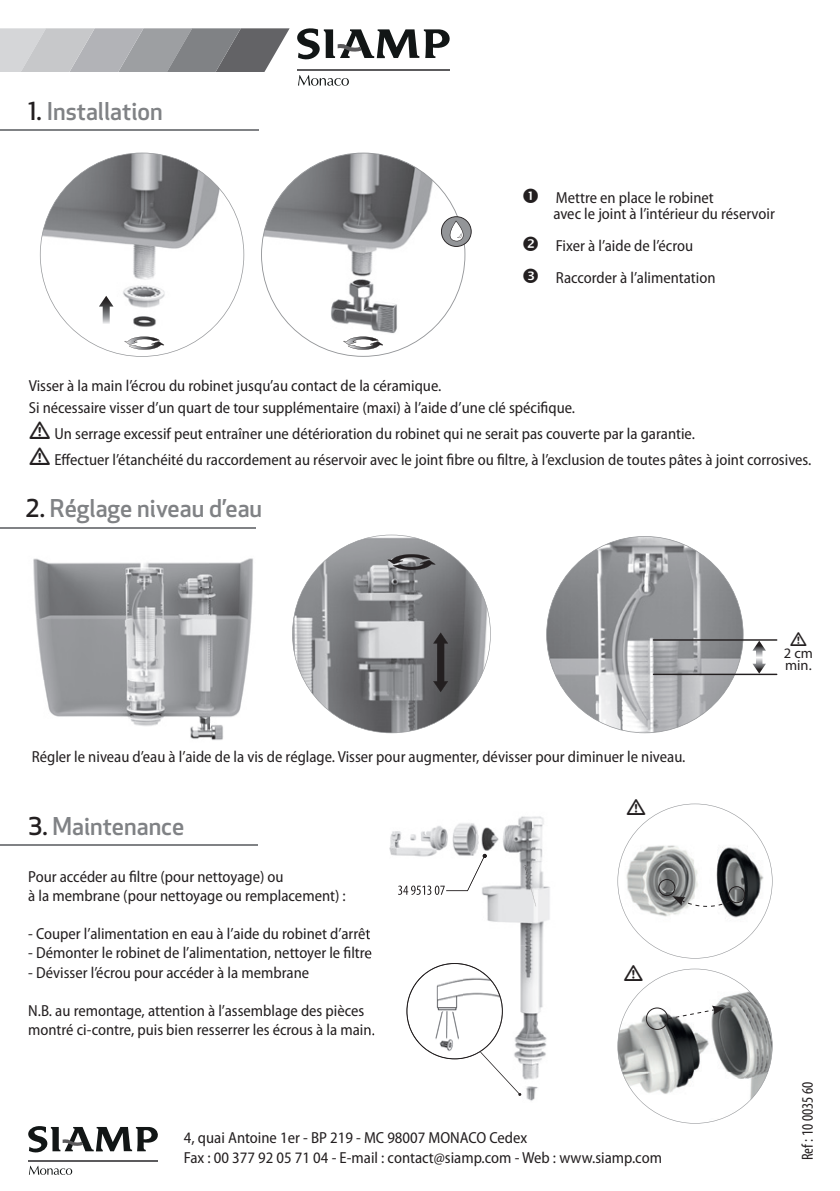
<style>
.page{position:relative;width:840px;height:1191px;background:#fff}
.page>*{position:absolute;margin:0;border:0;box-sizing:border-box;transform-origin:0 0}
.t1{font:500 24px "Apex New";color:#808285}
.t2{font:semi-condensed 16px/19.2px "Myriad Pro";color:#231f20}
.t3{font:condensed 16px "Myriad Pro";color:#231f20}
.t4{font:14.4px/11.6px "Myriad Pro";color:#231f20}
.s1{color:#231f20}
</style>
<div class="page">
<svg style="left:292px;top:534px;width:198px;height:199px"></svg>
<img style="left:33px;top:558px;width:220px;height:182px">
<svg style="left:261px;top:153px;width:204px;height:204px"></svg>
<svg style="left:343px;top:336px;width:40px;height:14px"></svg>
<svg style="left:40px;top:153px;width:204px;height:204px"></svg>
<svg style="left:99px;top:296px;width:14px;height:28px"></svg>
<svg style="left:124px;top:336px;width:40px;height:14px"></svg>
<hr style="left:0;top:129px;width:258px;height:1px;background:#808285">
<svg style="left:440px;top:216px;width:31px;height:31px"></svg>
<hr style="left:0;top:844px;width:258px;height:1px;background:#808285">
<svg style="left:546px;top:536px;width:197px;height:197px"></svg>
<hr style="left:652px;top:639px;width:125px;height:1px;background:#231f20">
<hr style="left:652px;top:673px;width:125px;height:2px;background:#231f20">
<svg style="left:752px;top:640px;width:13px;height:33px"></svg>
<hr style="left:0;top:527px;width:255px;height:1px;background:#808285">
<svg style="left:29px;top:1165px;width:43px;height:9px"></svg>
<svg style="left:28px;top:1126px;width:130px;height:27px"></svg>
<hr style="left:28px;top:1160px;width:130px;height:2px;background:#5c5b5d">
<svg style="left:0;top:28px;width:450px;height:58px"></svg>
<hr style="left:297px;top:69px;width:152px;height:2px;background:#5c5b5d">
<img style="left:371px;top:816px;width:179px;height:261px">
<img style="left:367px;top:929px;width:3px;height:11px">
<img style="left:367px;top:950px;width:4px;height:9px">
<img style="left:367px;top:1023px;width:7px;height:15px">
<svg style="left:446px;top:854px;width:40px;height:37px"></svg>
<img style="left:398px;top:885px;width:46px;height:10px">
<svg style="left:522px;top:865px;width:14px;height:41px"></svg>
<img style="left:526px;top:1096px;width:9px;height:5px">
<svg style="left:406px;top:963px;width:132px;height:133px"></svg>
<svg style="left:617px;top:803px;width:155px;height:155px"></svg>
<svg style="left:617px;top:968px;width:155px;height:155px"></svg>
<h1 class="t1" style="left:28px;top:95px;width:136px"><span class="s1">1.</span> Installation</h1>
<p class="t2" style="left:553px;top:190px;width:223px;line-height:16px">Mettre en place le robinet<br>avec le joint à l’intérieur du réservoir</p>
<p class="t2" style="left:555px;top:230px;width:161px;line-height:32px">Fixer à l’aide de l’écrou<br>Raccorder à l’alimentation</p>
<p class="t2" style="left:29px;top:375px;width:547px;line-height:21.6px">Visser à la main l’écrou du robinet jusqu’au contact de la céramique.<br>Si nécessaire visser d’un quart de tour supplémentaire (maxi) à l’aide d’une clé spécifique.</p>
<p class="t2" style="left:54px;top:421px;width:758px;line-height:26.4px">Un serrage excessif peut entraîner une détérioration du robinet qui ne serait pas couverte par la garantie.<br>Effectuer l’étanchéité du raccordement au réservoir avec le joint fibre ou filtre, à l’exclusion de toutes pâtes à joint corrosives.</p>
<h1 class="t1" style="left:26px;top:492px;width:238px"><span class="s1">2.</span> Réglage niveau d’eau</h1>
<p class="t2" style="left:32px;top:747px;width:655px">Régler le niveau d’eau à l’aide de la vis de réglage. Visser pour augmenter, dévisser pour diminuer le niveau.</p>
<h1 class="t1" style="left:28px;top:810px;width:157px"><span class="s1">3.</span> Maintenance</h1>
<p class="t2" style="left:28px;top:867px;width:319px">Pour accéder au filtre (pour nettoyage) ou<br>à la membrane (pour nettoyage ou remplacement) :</p>
<p class="t2" style="left:28px;top:924px;width:343px">- Couper l’alimentation en eau à l’aide du robinet d’arrêt</p>
<p class="t2" style="left:28px;top:943px;width:345px">- Démonter le robinet de l’alimentation, nettoyer le filtre</p>
<p class="t2" style="left:28px;top:963px;width:282px">- Dévisser l’écrou pour accéder à la membrane</p>
<p class="t2" style="left:28px;top:1001px;width:348px">N.B. au remontage, attention à l’assemblage des pièces montré ci-contre, puis bien resserrer les écrous à la main.</p>
<p class="t2" style="left:184px;top:1128px;width:479px">4, quai Antoine 1er - BP 219 - MC 98007 MONACO Cedex<br>Fax : 00 377 92 05 71 04 - E-mail : contact@siamp.com - Web : www.siamp.com</p>
<p class="t4" style="left:783px;top:647px;width:31px">2 cm min.</p>
<p class="t3" style="left:798px;top:1160px;width:80px;rotate:-90deg">Ref : 10 0035 60</p>
</div>
